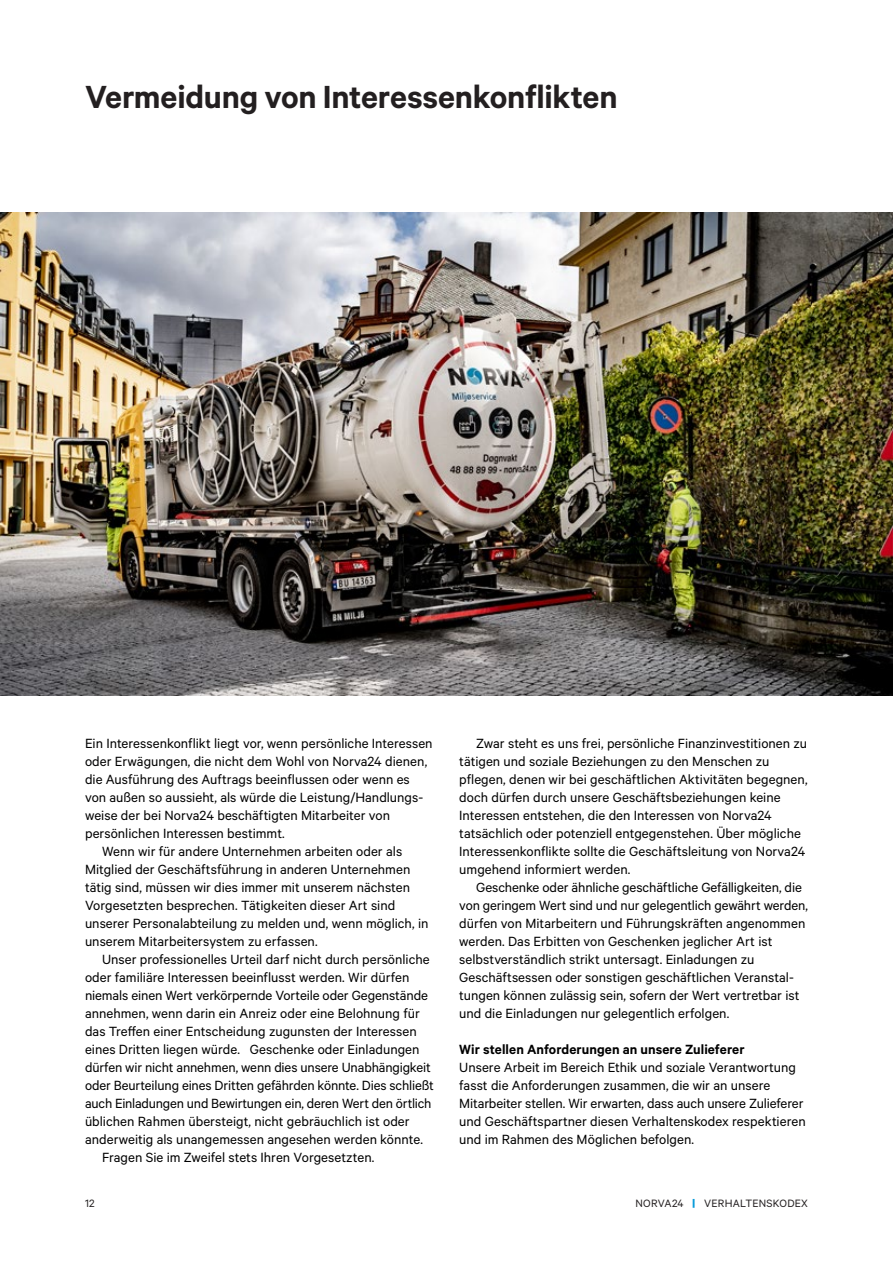
<style>
.page{position:relative;width:893px;height:1263px;background:#fff}
.page>*{position:absolute;margin:0;border:0;box-sizing:border-box;transform-origin:0 0}
.t1{font:600 36px "Calibre";letter-spacing:-.005em;color:#231f20}
.t2{font:15px/18px "Calibre";color:#000001}
.t3{font:600 15px "Calibre";letter-spacing:.005em;color:#000001}
.t4{font:12px "Calibre";letter-spacing:.02em;color:#231f20}
.s1{font-weight:900;color:#069ad9}
</style>
<div class="page">
<img style="left:0;top:213px;width:893px;height:482px">
<h1 class="t1" style="left:85px;top:76px;width:534px">Vermeidung von Interessenkonflikten</h1>
<p class="t2" style="left:85px;top:733px;width:349px">Ein Interessenkonflikt liegt vor, wenn persönliche Interessen</p>
<p class="t2" style="left:85px;top:751px;width:344px">oder Erwägungen, die nicht dem Wohl von Norva24 dienen,</p>
<p class="t2" style="left:85px;top:769px;width:326px">die Ausführung des Auftrags beeinflussen oder wenn es</p>
<p class="t2" style="left:85px;top:787px;width:340px">von außen so aussieht, als würde die Leistung/Handlungs-</p>
<p class="t2" style="left:85px;top:805px;width:307px">weise der bei Norva24 beschäftigten Mitarbeiter von</p>
<p class="t2" style="left:85px;top:823px;width:201px">persönlichen Interessen bestimmt.</p>
<p class="t2" style="left:102px;top:841px;width:302px">Wenn wir für andere Unternehmen arbeiten oder als</p>
<p class="t2" style="left:85px;top:859px;width:327px">Mitglied der Geschäftsführung in anderen Unternehmen</p>
<p class="t2" style="left:85px;top:877px;width:327px">tätig sind, müssen wir dies immer mit unserem nächsten</p>
<p class="t2" style="left:85px;top:895px;width:312px">Vorgesetzten besprechen. Tätigkeiten dieser Art sind</p>
<p class="t2" style="left:85px;top:913px;width:345px">unserer Personalabteilung zu melden und, wenn möglich, in</p>
<p class="t2" style="left:85px;top:931px;width:234px">unserem Mitarbeitersystem zu erfassen.</p>
<p class="t2" style="left:102px;top:949px;width:329px">Unser professionelles Urteil darf nicht durch persönliche</p>
<p class="t2" style="left:85px;top:967px;width:326px">oder familiäre Interessen beeinflusst werden. Wir dürfen</p>
<p class="t2" style="left:85px;top:985px;width:344px">niemals einen Wert verkörpernde Vorteile oder Gegenstände</p>
<p class="t2" style="left:85px;top:1003px;width:336px">annehmen, wenn darin ein Anreiz oder eine Belohnung für</p>
<p class="t2" style="left:85px;top:1021px;width:333px">das Treffen einer Entscheidung zugunsten der Interessen</p>
<p class="t2" style="left:85px;top:1039px;width:336px">eines Dritten liegen würde. Geschenke oder Einladungen</p>
<p class="t2" style="left:85px;top:1057px;width:347px">dürfen wir nicht annehmen, wenn dies unsere Unabhängigkeit</p>
<p class="t2" style="left:85px;top:1075px;width:350px">oder Beurteilung eines Dritten gefährden könnte. Dies schließt</p>
<p class="t2" style="left:85px;top:1093px;width:348px">auch Einladungen und Bewirtungen ein, deren Wert den örtlich</p>
<p class="t2" style="left:85px;top:1111px;width:326px">üblichen Rahmen übersteigt, nicht gebräuchlich ist oder</p>
<p class="t2" style="left:85px;top:1129px;width:339px">anderweitig als unangemessen angesehen werden könnte.</p>
<p class="t2" style="left:102px;top:1147px;width:274px">Fragen Sie im Zweifel stets Ihren Vorgesetzten.</p>
<p class="t2" style="left:459px;top:733px;width:350px;text-indent:17px">Zwar steht es uns frei, persönliche Finanzinvestitionen zu tätigen und soziale Beziehungen zu den Menschen zu pflegen, denen wir bei geschäftlichen Aktivitäten begegnen, doch dürfen durch unsere Geschäftsbeziehungen keine Interessen entstehen, die den Interessen von Norva24 tatsächlich oder potenziell entgegenstehen. Über mögliche Interessenkonflikte sollte die Geschäftsleitung von Norva24 umgehend informiert werden.</p>
<p class="t2" style="left:459px;top:877px;width:350px;text-indent:17px">Geschenke oder ähnliche geschäftliche Gefälligkeiten, die von geringem Wert sind und nur gelegentlich gewährt werden, dürfen von Mitarbeitern und Führungskräften angenommen werden. Das Erbitten von Geschenken jeglicher Art ist selbstverständlich strikt untersagt. Einladungen zu Geschäftsessen oder sonstigen geschäftlichen Veranstal&shy;tungen können zulässig sein, sofern der Wert vertretbar ist und die Einladungen nur gelegentlich erfolgen.</p>
<p class="t3" style="left:459px;top:1040px;width:287px">Wir stellen Anforderungen an unsere Zulieferer</p>
<p class="t2" style="left:459px;top:1057px;width:348px">Unsere Arbeit im Bereich Ethik und soziale Verantwortung fasst die Anforderungen zusammen, die wir an unsere Mitarbeiter stellen. Wir erwarten, dass auch unsere Zulieferer und Geschäftspartner diesen Verhaltenskodex respektieren und im Rahmen des Möglichen befolgen.</p>
<p class="t4" style="left:85px;top:1196px;width:11px">12</p>
<p class="t4" style="left:636px;top:1196px;width:174px">NORVA24 <span class="s1">|</span> VERHALTENSKODEX</p>
</div>
